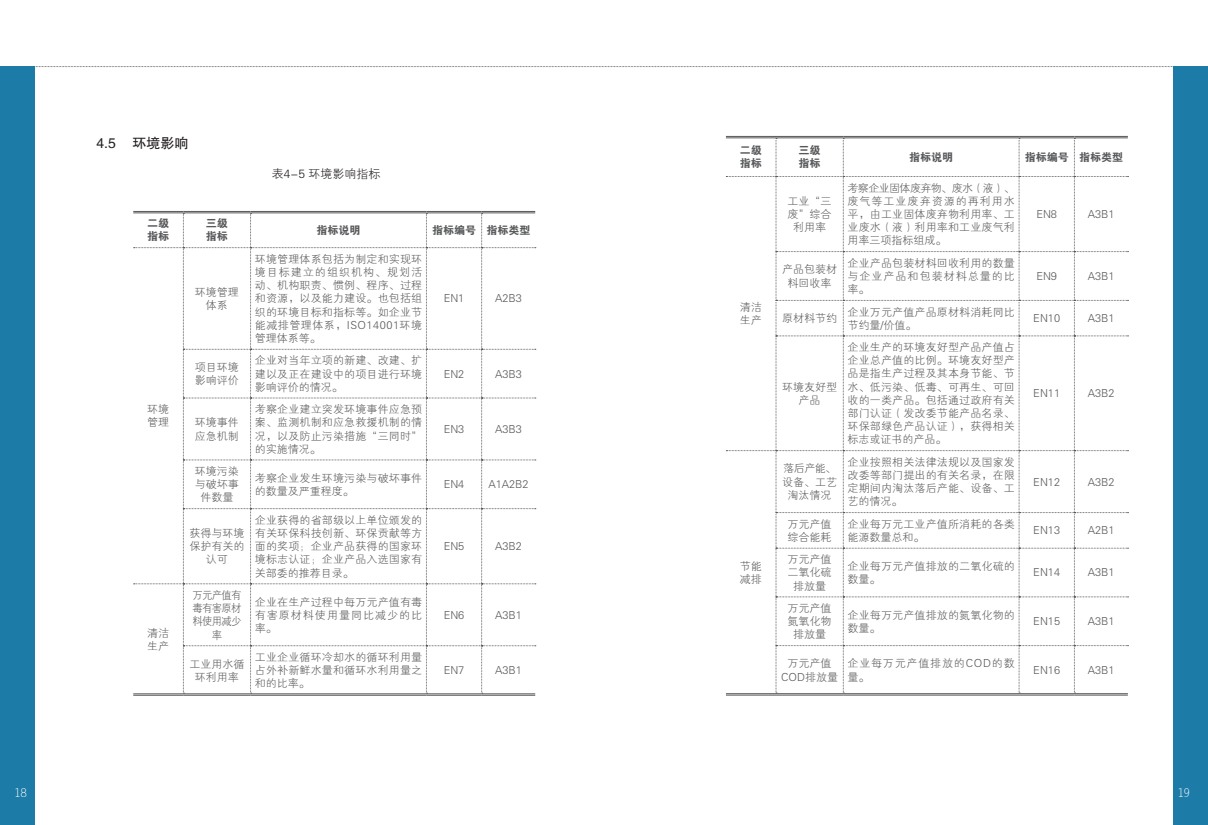
<style>
.page{position:relative;width:1208px;height:825px;background:#fff}
.page>*{position:absolute;margin:0;border:0;box-sizing:border-box;transform-origin:0 0}
.t1{font:14px "FZHTJW GB1 0";color:#231f20}
.t2{font:12px "FZXH1 JW GB1 0";color:#231f20}
.t3{font:12px "FZXDXJW GB1 0";color:#fff}
.t4{font:11px/13.2px "FZXH1 JW GB1 0";letter-spacing:.015em;color:#57585a}
.t5{font:11px/13.2px "FZDHTJW GB1 0";color:#57585a}
.t6{font:11px/13.2px "FZXH1 JW GB1 0";letter-spacing:.075em;color:#57585a}
.t7{font:11px/13.2px "FZXH1 JW GB1 0";letter-spacing:-.05em;color:#57585a;text-align:center;scale:.93 1}
</style>
<div class="page">
<svg style="left:34px;top:66px;width:1140px;height:1px"></svg>
<div style="left:0;top:66px;width:34px;height:759px;background:#1d7ca7"></div>
<div style="left:1174px;top:66px;width:34px;height:759px;background:#1d7ca7"></div>
<hr style="left:133px;top:211px;width:50px;height:1px;background:#57585a">
<hr style="left:133px;top:212px;width:50px;height:1px;background:#57585a">
<hr style="left:183px;top:211px;width:68px;height:1px;background:#57585a">
<hr style="left:183px;top:212px;width:68px;height:1px;background:#57585a">
<hr style="left:251px;top:211px;width:175px;height:1px;background:#57585a">
<hr style="left:251px;top:212px;width:175px;height:1px;background:#57585a">
<hr style="left:426px;top:211px;width:56px;height:1px;background:#57585a">
<hr style="left:426px;top:212px;width:56px;height:1px;background:#57585a">
<hr style="left:482px;top:211px;width:53px;height:1px;background:#57585a">
<hr style="left:482px;top:212px;width:53px;height:1px;background:#57585a">
<svg style="left:134px;top:213px;width:402px;height:481px"></svg>
<hr style="left:133px;top:693px;width:50px;height:1px;background:#57585a">
<hr style="left:133px;top:695px;width:50px;height:1px;background:#57585a">
<hr style="left:183px;top:693px;width:68px;height:1px;background:#57585a">
<hr style="left:183px;top:695px;width:68px;height:1px;background:#57585a">
<hr style="left:251px;top:693px;width:175px;height:1px;background:#57585a">
<hr style="left:251px;top:695px;width:175px;height:1px;background:#57585a">
<hr style="left:426px;top:693px;width:56px;height:1px;background:#57585a">
<hr style="left:426px;top:695px;width:56px;height:1px;background:#57585a">
<hr style="left:482px;top:693px;width:53px;height:1px;background:#57585a">
<hr style="left:482px;top:695px;width:53px;height:1px;background:#57585a">
<hr style="left:726px;top:136px;width:50px;height:1px;background:#57585a">
<hr style="left:726px;top:137px;width:50px;height:1px;background:#57585a">
<hr style="left:776px;top:136px;width:67px;height:1px;background:#57585a">
<hr style="left:776px;top:137px;width:67px;height:1px;background:#57585a">
<hr style="left:843px;top:136px;width:176px;height:1px;background:#57585a">
<hr style="left:843px;top:137px;width:176px;height:1px;background:#57585a">
<hr style="left:1019px;top:136px;width:55px;height:1px;background:#57585a">
<hr style="left:1019px;top:137px;width:55px;height:1px;background:#57585a">
<hr style="left:1074px;top:136px;width:53px;height:1px;background:#57585a">
<hr style="left:1074px;top:137px;width:53px;height:1px;background:#57585a">
<hr style="left:726px;top:695px;width:50px;height:1px;background:#57585a">
<hr style="left:776px;top:695px;width:67px;height:1px;background:#57585a">
<hr style="left:843px;top:695px;width:176px;height:1px;background:#57585a">
<hr style="left:1019px;top:695px;width:55px;height:1px;background:#57585a">
<hr style="left:1074px;top:695px;width:53px;height:1px;background:#57585a">
<svg style="left:726px;top:138px;width:402px;height:556px"></svg>
<p class="t1" style="left:96px;top:136px;width:93px">4.5 环境影响</p>
<p class="t2" style="left:272px;top:167px;width:110px">表4-5 环境影响指标</p>
<p class="t5" style="left:147px;top:217px;width:23px">二级指标</p>
<p class="t5" style="left:206px;top:217px;width:23px">三级指标</p>
<p class="t5" style="left:316px;top:224px;width:45px">指标说明</p>
<p class="t5" style="left:432px;top:224px;width:100px">指标编号 指标类型</p>
<p class="t4" style="left:147px;top:403px;width:23px">环境管理</p>
<p class="t4" style="left:147px;top:626px;width:23px">清洁生产</p>
<p class="t4" style="left:195px;top:286px;width:45px;text-align:center">环境管理体系</p>
<p class="t4" style="left:255px;top:253px;width:169px;text-align:justify">环境管理体系包括为制定和实现环境目标建立的组织机构、规划活动、机构职责、惯例、程序、过程和资源，以及能力建设。也包括组织的环境目标和指标等。如企业节能减排管理体系，ISO14001环境管理体系等。</p>
<p class="t4" style="left:195px;top:361px;width:45px">项目环境影响评价</p>
<p class="t4" style="left:255px;top:354px;width:169px;text-align:justify">企业对当年立项的新建、改建、扩建以及正在建设中的项目进行环境影响评价的情况。</p>
<p class="t4" style="left:195px;top:416px;width:45px">环境事件应急机制</p>
<p class="t4" style="left:255px;top:403px;width:169px;text-align:justify">考察企业建立突发环境事件应急预案、监测机制和应急救援机制的情况，以及防止污染措施“三同时”的实施情况。</p>
<p class="t4" style="left:444px;top:292px;width:22px">EN1</p>
<p class="t4" style="left:495px;top:292px;width:28px">A2B3</p>
<p class="t4" style="left:444px;top:367px;width:22px">EN2</p>
<p class="t4" style="left:495px;top:367px;width:28px">A3B3</p>
<p class="t4" style="left:444px;top:423px;width:22px">EN3</p>
<p class="t4" style="left:495px;top:423px;width:28px">A3B3</p>
<p class="t4" style="left:195px;top:465px;width:45px;text-align:center">环境污染与破坏事件数量</p>
<p class="t4" style="left:255px;top:472px;width:169px">考察企业发生环境污染与破坏事件的数量及严重程度。</p>
<p class="t4" style="left:444px;top:478px;width:22px">EN4</p>
<p class="t4" style="left:488px;top:478px;width:42px">A1A2B2</p>
<p class="t4" style="left:189px;top:527px;width:56px;text-align:center">获得与环境保护有关的认可</p>
<p class="t4" style="left:255px;top:514px;width:169px;text-align:justify">企业获得的省部级以上单位颁发的有关环保科技创新、环保贡献等方面的奖项；企业产品获得的国家环境标志认证；企业产品入选国家有关部委的推荐目录。</p>
<p class="t4" style="left:444px;top:540px;width:22px">EN5</p>
<p class="t4" style="left:495px;top:540px;width:28px">A3B2</p>
<p class="t7" style="left:192px;top:589px;width:54px">万元产值有毒有害原材料使用减少率</p>
<p class="t4" style="left:255px;top:595px;width:169px;text-align:justify">企业在生产过程中每万元产值有毒有害原材料使用量同比减少的比率。</p>
<p class="t4" style="left:189px;top:657px;width:56px;text-align:center">工业用水循环利用率</p>
<p class="t4" style="left:255px;top:651px;width:169px;text-align:justify">工业企业循环冷却水的循环利用量占外补新鲜水量和循环水利用量之和的比率。</p>
<p class="t4" style="left:444px;top:609px;width:22px">EN6</p>
<p class="t4" style="left:495px;top:609px;width:28px">A3B1</p>
<p class="t4" style="left:444px;top:664px;width:22px">EN7</p>
<p class="t4" style="left:495px;top:664px;width:28px">A3B1</p>
<p class="t5" style="left:740px;top:144px;width:23px">二级指标</p>
<p class="t5" style="left:798px;top:144px;width:23px">三级指标</p>
<p class="t5" style="left:909px;top:151px;width:45px">指标说明</p>
<p class="t5" style="left:1024px;top:151px;width:100px">指标编号 指标类型</p>
<p class="t4" style="left:740px;top:301px;width:23px">清洁生产</p>
<p class="t4" style="left:740px;top:560px;width:23px">节能减排</p>
<p class="t4" style="left:787px;top:195px;width:45px;text-align:center">工业“三废”综合利用率</p>
<p class="t4" style="left:847px;top:182px;width:169px;text-align:justify">考察企业固体废弃物、废水（液）、废气等工业废弃资源的再利用水平，由工业固体废弃物利用率、工业废水（液）利用率和工业废气利用率三项指标组成。</p>
<p class="t4" style="left:782px;top:263px;width:56px;text-align:center">产品包装材料回收率</p>
<p class="t4" style="left:847px;top:257px;width:169px;text-align:justify">企业产品包装材料回收利用的数量与企业产品和包装材料总量的比率。</p>
<p class="t4" style="left:1036px;top:208px;width:22px">EN8</p>
<p class="t4" style="left:1087px;top:208px;width:28px">A3B1</p>
<p class="t4" style="left:1036px;top:270px;width:22px">EN9</p>
<p class="t4" style="left:1087px;top:270px;width:28px">A3B1</p>
<p class="t4" style="left:782px;top:312px;width:56px">原材料节约</p>
<p class="t4" style="left:847px;top:305px;width:169px">企业万元产值产品原材料消耗同比节约量/价值。</p>
<p class="t4" style="left:1033px;top:312px;width:28px">EN10</p>
<p class="t4" style="left:1087px;top:312px;width:28px">A3B1</p>
<p class="t4" style="left:782px;top:381px;width:56px;text-align:center">环境友好型产品</p>
<p class="t4" style="left:847px;top:341px;width:169px;text-align:justify">企业生产的环境友好型产品产值占企业总产值的比例。环境友好型产品是指生产过程及其本身节能、节水、低污染、低毒、可再生、可回收的一类产品。包括通过政府有关部门认证（发改委节能产品名录、环保部绿色产品认证），获得相关标志或证书的产品。</p>
<p class="t4" style="left:782px;top:462px;width:56px;text-align:center">落后产能、设备、工艺淘汰情况</p>
<p class="t4" style="left:847px;top:456px;width:169px;text-align:justify">企业按照相关法律法规以及国家发改委等部门提出的有关名录，在限定期间内淘汰落后产能、设备、工艺的情况。</p>
<p class="t4" style="left:1033px;top:387px;width:28px">EN11</p>
<p class="t4" style="left:1087px;top:387px;width:28px">A3B2</p>
<p class="t4" style="left:1033px;top:475px;width:28px">EN12</p>
<p class="t4" style="left:1087px;top:475px;width:28px">A3B2</p>
<p class="t4" style="left:787px;top:518px;width:45px">万元产值综合能耗</p>
<p class="t4" style="left:847px;top:518px;width:169px">企业每万元工业产值所消耗的各类能源数量总和。</p>
<p class="t4" style="left:1033px;top:524px;width:28px">EN13</p>
<p class="t4" style="left:1087px;top:524px;width:28px">A2B1</p>
<p class="t4" style="left:787px;top:553px;width:45px;text-align:center">万元产值二氧化硫排放量</p>
<p class="t4" style="left:847px;top:560px;width:169px">企业每万元产值排放的二氧化硫的数量。</p>
<p class="t4" style="left:1033px;top:566px;width:28px">EN14</p>
<p class="t4" style="left:1087px;top:566px;width:28px">A3B1</p>
<p class="t4" style="left:787px;top:602px;width:45px;text-align:center">万元产值氮氧化物排放量</p>
<p class="t4" style="left:847px;top:608px;width:169px">企业每万元产值排放的氮氧化物的数量。</p>
<p class="t4" style="left:1033px;top:615px;width:28px">EN15</p>
<p class="t4" style="left:1087px;top:615px;width:28px">A3B1</p>
<p class="t4" style="left:781px;top:657px;width:58px;text-align:center">万元产值<br>COD排放量</p>
<p class="t6" style="left:847px;top:657px;width:169px">企业每万元产值排放的COD的数量。</p>
<p class="t4" style="left:1033px;top:664px;width:28px">EN16</p>
<p class="t4" style="left:1087px;top:664px;width:28px">A3B1</p>
<p class="t3" style="left:15px;top:786px;width:13px">18</p>
<p class="t3" style="left:1178px;top:786px;width:13px">19</p>
</div>
